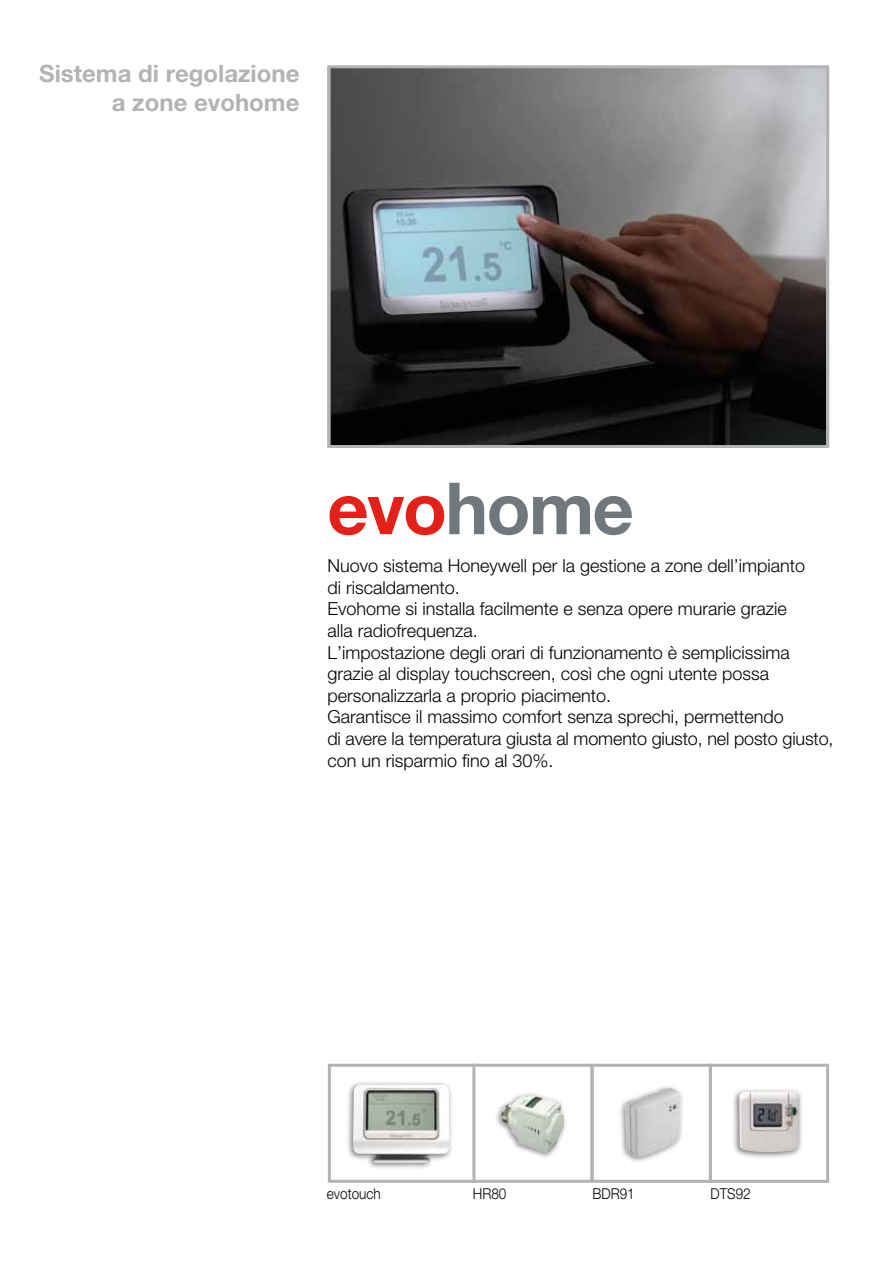
<style>
.page{position:relative;width:893px;height:1263px;background:#fff}
.page>*{position:absolute;margin:0;border:0;box-sizing:border-box;transform-origin:0 0}
.t1{font:700 72px "Helvetica Neue";letter-spacing:-.02em;color:#70787d}
.t2{font:700 24px/28.8px "Helvetica Neue";color:#b1b3b4;text-align:right}
.t3{font:300 18px/21.6px "Helvetica Neue";color:#000}
.t4{font:300 15px "Helvetica Neue";color:#000;scale:.9 1}
.s1{color:#e32119}
</style>
<div class="page">
<svg style="left:327px;top:65px;width:503px;height:1118px"></svg>
<hr style="left:327px;top:67px;width:3px;height:379px;background:#b1b3b4">
<hr style="left:329px;top:445px;width:499px;height:3px;background:#b1b3b4">
<hr style="left:826px;top:67px;width:3px;height:379px;background:#b1b3b4">
<img style="left:730px;top:1085px;width:75px;height:77px">
<img style="left:739px;top:1091px;width:60px;height:61px">
<img style="left:327px;top:1072px;width:147px;height:105px">
<img style="left:353px;top:1084px;width:96px;height:79px">
<img style="left:492px;top:1088px;width:77px;height:74px">
<img style="left:502px;top:1094px;width:61px;height:58px">
<img style="left:616px;top:1082px;width:70px;height:84px">
<img style="left:619px;top:1083px;width:67px;height:78px">
<div style="left:591px;top:1064px;width:121px;height:119px;border:3px solid #b1b3b4"></div>
<h2 class="t2" style="left:39px;top:59px;width:262px">Sistema di regolazione a zone evohome</h2>
<h1 class="t1" style="left:327px;top:464px;width:308px"><span class="s1">evo</span>home</h1>
<p class="t3" style="left:327px;top:555px;width:508px">Nuovo sistema Honeywell per la gestione a zone dell’impianto<br>di riscaldamento.<br>Evohome si installa facilmente e senza opere murarie grazie<br>alla radiofrequenza.<br>L’impostazione degli orari di funzionamento è semplicissima grazie al display touchscreen, così che ogni utente possa personalizzarla a proprio piacimento.<br>Garantisce il massimo comfort senza sprechi, permettendo<br>di avere la temperatura giusta al momento giusto, nel posto giusto, con un risparmio fino al 30%.</p>
<p class="t4" style="left:327px;top:1185px;width:61px">evotouch</p>
<p class="t4" style="left:473px;top:1185px;width:39px">HR80</p>
<p class="t4" style="left:592px;top:1185px;width:48px">BDR91</p>
<p class="t4" style="left:710px;top:1185px;width:46px">DTS92</p>
</div>
